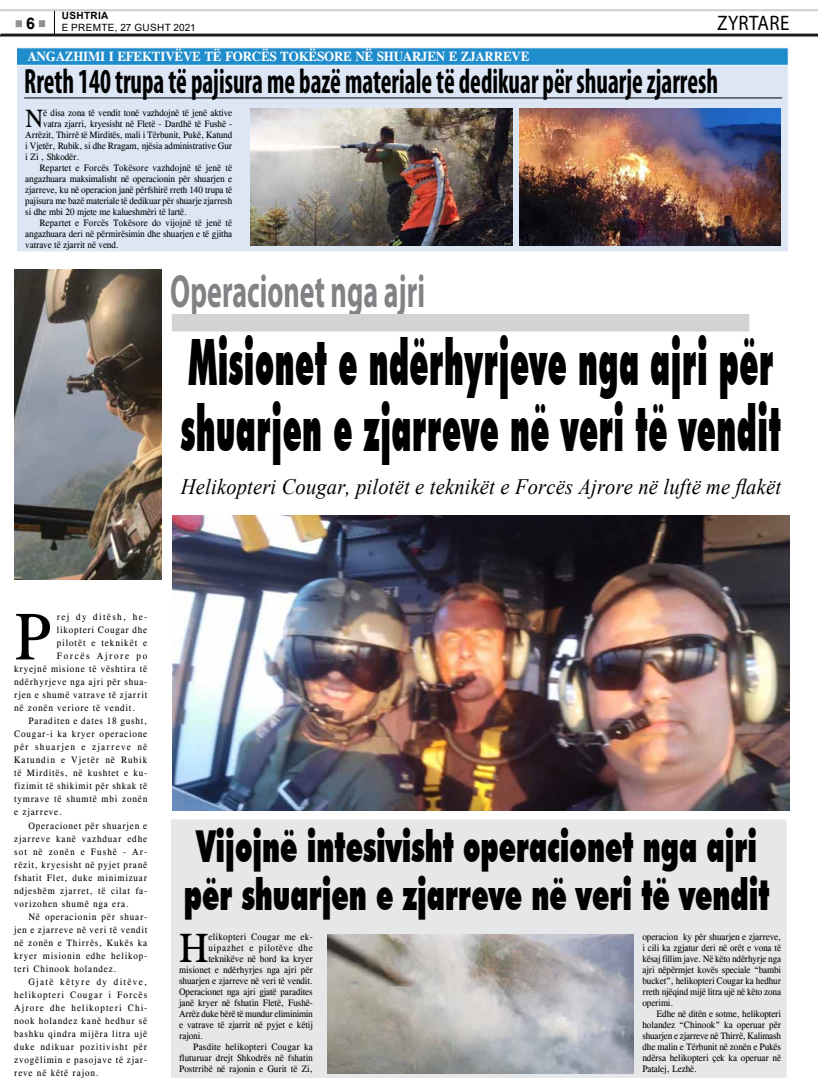
<style>
.page{position:relative;width:818px;height:1078px;background:#fff}
.page>*{position:absolute;margin:0;border:0;box-sizing:border-box;transform-origin:0 0}
.t1{font:66.9px "CG Times";color:#000;scale:.96 1}
.t2{font:900 64px/66px "Futura BT";letter-spacing:.02em;color:#000;scale:.46 1}
.t3{font:700 46.6px "Myriad Pro";color:#808285;scale:.6 1}
.t4{font:900 44px/48px "Futura BT";color:#000;scale:.61 1}
.t5{font:41.9px "CG Times";color:#000;scale:.96 1}
.t6{font:700 condensed 35.2px "Myriad Pro";color:#000;scale:.73 1}
.t7{font:25.7px "CG Times";color:#000;scale:.96 1}
.t8{font:italic 22px "Times New Roman";letter-spacing:.01em;color:#000;scale:.93 1}
.t9{font:21px "Myriad Pro";color:#000;scale:.9 1}
.t10{font:700 16px "Arial";color:#000}
.t11{font:700 13.5px "CG Times";letter-spacing:-.01em;color:#fff;scale:.96 1}
.t12{font:10px "Arial";letter-spacing:.035em;color:#000}
.t13{font:700 10px "Arial";letter-spacing:.035em;color:#000}
.t14{font:9.5px/11px "CG Times";letter-spacing:.01em;color:#000;text-align:justify;scale:.96 1}
.t15{font:9.5px "CG Times";letter-spacing:.09em;color:#000;scale:.96 1}
.t16{font:9.5px "CG Times";letter-spacing:-.01em;color:#000;scale:.96 1}
.t17{font:9.5px "CG Times";letter-spacing:-.015em;color:#000;scale:.96 1}
.t18{font:9.5px "CG Times";letter-spacing:.11em;color:#000;scale:.96 1}
.t19{font:9.5px "CG Times";letter-spacing:.085em;color:#000;scale:.96 1}
.t20{font:9.5px "CG Times";letter-spacing:.115em;color:#000;scale:.96 1}
.t21{font:9.5px "CG Times";letter-spacing:.15em;color:#000;scale:.96 1}
.t22{font:9.5px "CG Times";letter-spacing:-.02em;color:#000;scale:.96 1}
.t23{font:9.5px "CG Times";letter-spacing:.08em;color:#000;scale:.96 1}
.t24{font:9.5px "CG Times";letter-spacing:.1em;color:#000;scale:.96 1}
.t25{font:9.5px "CG Times";letter-spacing:.095em;color:#000;scale:.96 1}
.t26{font:9.5px "CG Times";letter-spacing:.135em;color:#000;scale:.96 1}
.t27{font:9.5px "CG Times";letter-spacing:.035em;color:#000;scale:.96 1}
.t28{font:9.5px "CG Times";letter-spacing:.075em;color:#000;scale:.96 1}
.t29{font:9.5px "CG Times";letter-spacing:.105em;color:#000;scale:.96 1}
.t30{font:9.5px "CG Times";letter-spacing:.175em;color:#000;scale:.96 1}
</style>
<div class="page">
<svg style="left:16px;top:21px;width:6px;height:6px"></svg>
<hr style="left:0;top:35px;width:818px;height:1px;background:#000">
<hr style="left:0;top:36px;width:818px;height:1px;background:#000">
<hr style="left:0;top:10px;width:818px;height:1px;background:#c7c8ca">
<hr style="left:0;top:11px;width:818px;height:1px;background:#c7c8ca">
<svg style="left:39px;top:21px;width:6px;height:6px"></svg>
<svg style="left:54px;top:11px;width:1px;height:23px"></svg>
<hr style="left:1px;top:34px;width:817px;height:1px;background:#000">
<div style="left:172px;top:314px;width:577px;height:17px;background:#d1d3d4"></div>
<div style="left:16px;top:48px;width:772px;height:204px;background:#dce6f5;border:1px solid #fff"></div>
<hr style="left:24px;top:98px;width:758px;height:1px;background:#000">
<div style="left:16px;top:48px;width:772px;height:18px;background:#1f8ccc;border:1px solid #fff"></div>
<img style="left:519px;top:108px;width:262px;height:137px">
<img style="left:250px;top:108px;width:262px;height:137px">
<div style="left:171px;top:819px;width:615px;height:258px;background:#e6e7e8"></div>
<img style="left:327px;top:934px;width:306px;height:139px">
<img style="left:14px;top:269px;width:147px;height:310px">
<img style="left:172px;top:515px;width:617px;height:295px">
<p class="t13" style="left:62px;top:8px;width:48px">USHTRIA</p>
<h3 class="t10" style="left:26px;top:12px;width:10px">6</h3>
<p class="t12" style="left:62px;top:20px;width:135px">E PREMTE, 27 GUSHT 2021</p>
<h3 class="t9" style="left:717px;top:10px;width:36px">ZYRTAR</h3>
<h3 class="t9" style="left:780px;top:10px;width:12px">E</h3>
<h3 class="t11" style="left:27px;top:49px;width:524px">ANGAZHIMI I EFEKTIVËVE TË FORCËS TOKËSORE NË SHUARJEN E ZJARREVE</h3>
<h3 class="t6" style="left:24px;top:59px;width:952px">Rreth 140 trupa të pajisura me bazë materiale të dedikuar për shuarje zjarresh</h3>
<h3 class="t7" style="left:25px;top:103px;width:20px">N</h3>
<p class="t16" style="left:43px;top:107px;width:198px">ë disa zona të vendit tonë vazhdojnë të jenë aktive</p>
<p class="t16" style="left:43px;top:118px;width:198px">vatra zjarri, kryesisht në Fletë - Dardhë të Fushë -</p>
<p class="t16" style="left:25px;top:129px;width:217px">Arrëzit, Thirrë të Mirditës, mali i Tërbunit, Pukë, Katund</p>
<p class="t16" style="left:25px;top:140px;width:217px">i Vjetër, Rubik, si dhe Rragam, njësia administrative Gur</p>
<p class="t16" style="left:25px;top:151px;width:58px">i Zi , Shkodër.</p>
<p class="t14" style="left:39px;top:162px;width:202px">Repartet e Forcës Tokësore vazhdojnë të jenë të</p>
<p class="t16" style="left:25px;top:173px;width:217px">angazhuara maksimalisht në operacionin për shuarjen e</p>
<p class="t16" style="left:25px;top:184px;width:217px">zjarreve, ku në operacion janë përfshirë rreth 140 trupa të</p>
<p class="t17" style="left:25px;top:195px;width:217px">pajisura me bazë materiale të dedikuar për shuarje zjarresh</p>
<p class="t16" style="left:25px;top:206px;width:170px">si dhe mbi 20 mjete me kalueshmëri të lartë.</p>
<p class="t14" style="left:39px;top:217px;width:202px">Repartet e Forcës Tokësore do vijojnë të jenë të</p>
<p class="t16" style="left:25px;top:228px;width:217px">angazhuara deri në përmirësimin dhe shuarjen e të gjitha</p>
<p class="t16" style="left:25px;top:239px;width:99px">vatrave të zjarrit në vend.</p>
<h3 class="t3" style="left:170px;top:261px;width:426px">Operacionet nga ajri</h3>
<h2 class="t2" style="left:181px;top:328px;width:1306px">Misionet e ndërhyrjeve nga ajri për shuarjen e zjarreve në veri të vendit</h2>
<h3 class="t8" style="left:181px;top:471px;width:646px">Helikopteri Cougar, pilotët e teknikët e Forcës Ajrore në luftë me flakët</h3>
<h1 class="t1" style="left:14px;top:598px;width:40px">P</h1>
<p class="t21" style="left:57px;top:611px;width:96px">rej dy ditësh, he-</p>
<p class="t19" style="left:57px;top:624px;width:96px">likopteri Cougar dhe</p>
<p class="t29" style="left:57px;top:637px;width:96px">pilotët e teknikët e</p>
<p class="t30" style="left:57px;top:650px;width:96px">Forcës Ajrore po</p>
<p class="t15" style="left:14px;top:663px;width:140px">kryejnë misione të vështira të</p>
<p class="t15" style="left:14px;top:676px;width:140px">ndërhyrjeve nga ajri për shua-</p>
<p class="t15" style="left:14px;top:689px;width:140px">rjen e shumë vatrave të zjarrit</p>
<p class="t15" style="left:14px;top:702px;width:128px">në zonën veriore të vendit.</p>
<p class="t15" style="left:28px;top:715px;width:125px">Paraditen e dates 18 gusht,</p>
<p class="t15" style="left:14px;top:728px;width:140px">Cougar-i ka kryer operacione</p>
<p class="t26" style="left:14px;top:741px;width:140px">për shuarjen e zjarreve në</p>
<p class="t18" style="left:14px;top:754px;width:140px">Katundin e Vjetër në Rubik</p>
<p class="t15" style="left:14px;top:767px;width:140px">të Mirditës, në kushtet e ku-</p>
<p class="t23" style="left:14px;top:780px;width:140px">fizimit të shikimit për shkak të</p>
<p class="t15" style="left:14px;top:793px;width:140px">tymrave të shumtë mbi zonën</p>
<p class="t15" style="left:14px;top:806px;width:51px">e zjarreve.</p>
<p class="t15" style="left:28px;top:819px;width:125px">Operacionet për shuarjen e</p>
<p class="t25" style="left:14px;top:832px;width:140px">zjarreve kanë vazhduar edhe</p>
<p class="t20" style="left:14px;top:845px;width:140px">sot në zonën e Fushë - Ar-</p>
<p class="t15" style="left:14px;top:858px;width:140px">rëzit, kryesisht në pyjet pranë</p>
<p class="t15" style="left:14px;top:871px;width:140px">fshatit Flet, duke minimizuar</p>
<p class="t15" style="left:14px;top:884px;width:140px">ndjeshëm zjarret, të cilat fa-</p>
<p class="t15" style="left:14px;top:897px;width:121px">vorizohen shumë nga era.</p>
<p class="t15" style="left:28px;top:910px;width:125px">Në operacionin për shuar-</p>
<p class="t19" style="left:14px;top:923px;width:140px">jen e zjarreve në veri të vendit</p>
<p class="t15" style="left:14px;top:936px;width:140px">në zonën e Thirrës, Kukës ka</p>
<p class="t15" style="left:14px;top:949px;width:140px">kryer misionin edhe helikop-</p>
<p class="t15" style="left:14px;top:962px;width:108px">teri Chinook holandez.</p>
<p class="t21" style="left:28px;top:975px;width:125px">Gjatë këtyre dy ditëve,</p>
<p class="t18" style="left:14px;top:988px;width:140px">helikopteri Cougar i Forcës</p>
<p class="t20" style="left:14px;top:1001px;width:140px">Ajrore dhe helikopteri Chi-</p>
<p class="t15" style="left:14px;top:1014px;width:140px">nook holandez kanë hedhur së</p>
<p class="t15" style="left:14px;top:1027px;width:140px">bashku qindra mijëra litra ujë</p>
<p class="t24" style="left:14px;top:1040px;width:140px">duke ndikuar pozitivisht për</p>
<p class="t15" style="left:14px;top:1053px;width:140px">zvogëlimin e pasojave të zjar-</p>
<p class="t15" style="left:14px;top:1066px;width:90px">reve në këtë rajon.</p>
<h3 class="t4" style="left:184px;top:821px;width:961px">Vijojnë intesivisht operacionet nga ajri për shuarjen e zjarreve në veri të vendit</h3>
<h3 class="t5" style="left:179px;top:923px;width:32px">H</h3>
<p class="t27" style="left:208px;top:930px;width:110px">elikopteri Cougar me ek-</p>
<p class="t28" style="left:208px;top:941px;width:110px">uipazhet e pilotëve dhe</p>
<p class="t14" style="left:208px;top:952px;width:110px">teknikëve në bord ka kryer</p>
<p class="t14" style="left:179px;top:963px;width:141px">misionet e ndërhyrjes nga ajri për</p>
<p class="t16" style="left:179px;top:974px;width:141px">shuarjen e zjarreve në veri të vendit.</p>
<p class="t16" style="left:179px;top:985px;width:141px">Operacionet nga ajri gjatë paradites</p>
<p class="t14" style="left:179px;top:996px;width:141px">janë kryer në fshatin Fletë, Fushë-</p>
<p class="t22" style="left:179px;top:1007px;width:141px">Arrëz duke bërë të mundur eliminimin</p>
<p class="t14" style="left:179px;top:1018px;width:141px">e vatrave të zjarrit në pyjet e këtij</p>
<p class="t14" style="left:179px;top:1029px;width:26px">rajoni.</p>
<p class="t14" style="left:193px;top:1040px;width:126px">Pasdite helikopteri Cougar ka</p>
<p class="t14" style="left:179px;top:1051px;width:141px">fluturuar drejt Shkodrës në fshatin</p>
<p class="t14" style="left:179px;top:1062px;width:141px">Postrribë në rajonin e Gurit të Zi,</p>
<p class="t14" style="left:642px;top:931px;width:146px">operacion ky për shuarjen e zjarreve, i cili ka zgjatur deri në orët e vona të kësaj fillim jave. Në këto ndërhyrje nga ajri nëpërmjet kovës speciale “bambi bucket”, helikopteri Cougar ka hedhur rreth njëqind mijë litra ujë në këto zona operimi.</p>
<p class="t14" style="left:642px;top:1008px;width:146px;text-indent:14px">Edhe në ditën e sotme, helikopteri holandez “Chinook” ka operuar për shuarjen e zjarreve në Thirrë, Kalimash dhe malin e Tërbunit në zonën e Pukës ndërsa helikopteri çek ka operuar në Patalej, Lezhë.</p>
</div>
